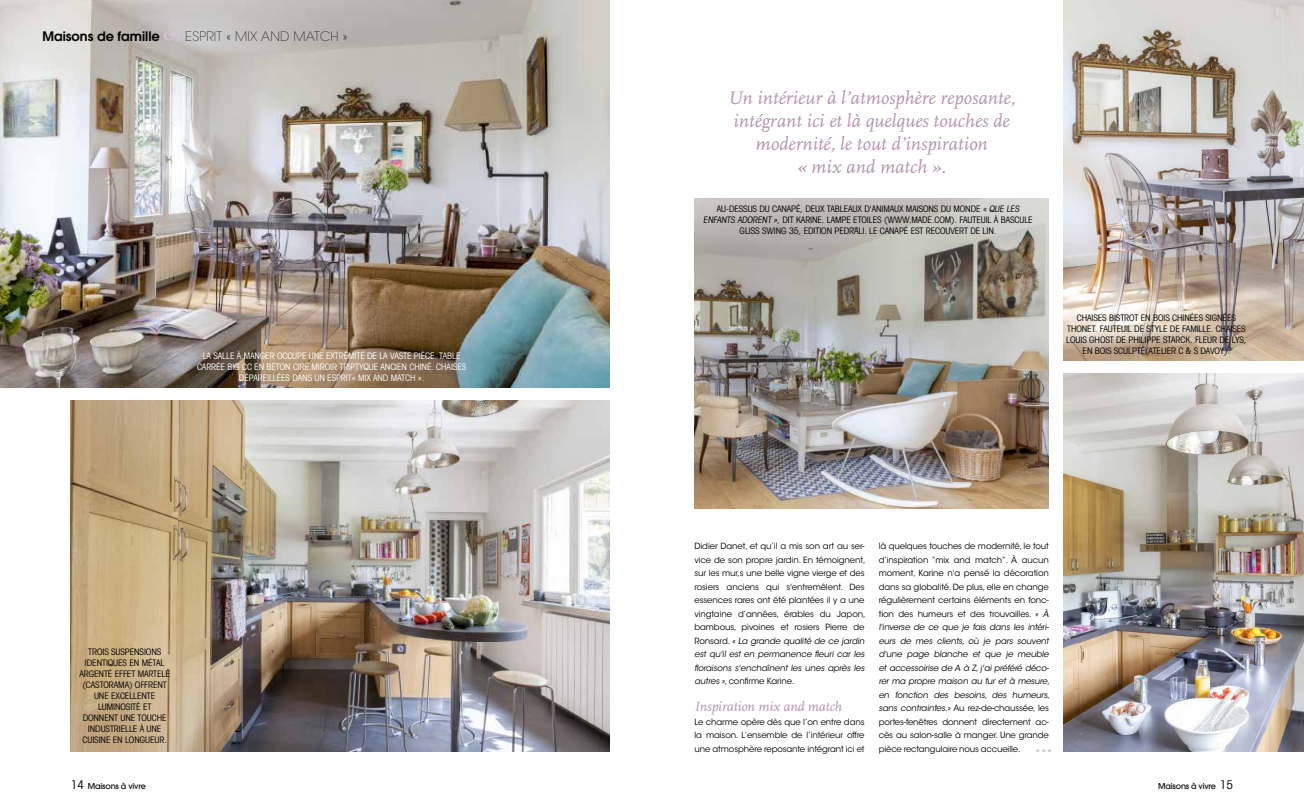
<style>
.page{position:relative;width:1304px;height:808px;background:#fff}
.page>*{position:absolute;margin:0;border:0;box-sizing:border-box;transform-origin:0 0}
.t1{font:700 23px "FF Scala";color:#d4c4d6}
.t2{font:italic 19px/23px "FF Scala";color:#b593b1;text-align:center}
.t3{font:italic 14px "FF Scala";letter-spacing:-.01em;color:#b593b1}
.t4{font:200 13px "Avant Garde";letter-spacing:.02em;color:#000}
.t5{font:600 13px "Avant Garde";color:#000}
.t6{font:condensed 9px/11px "Avant Garde";letter-spacing:-.01em;color:#000;text-align:center}
.t7{font:condensed 9px/11px "Avant Garde";letter-spacing:-.01em;color:#fff;text-align:center}
.t8{font:8.5px/13.5px "ITC Avant Garde Std";letter-spacing:-.01em;color:#000}
.t9{font:500 8px "Avant Garde";letter-spacing:-.02em;color:#000}
.s1{font-weight:400;font-stretch:condensed;font-size:12px}
</style>
<div class="page">
<img style="left:0;top:0;width:609px;height:387px">
<img style="left:694px;top:198px;width:355px;height:311px">
<img style="left:71px;top:401px;width:538px;height:350px">
<img style="left:1063px;top:374px;width:241px;height:377px">
<img style="left:1063px;top:0;width:241px;height:360px">
<svg style="left:164px;top:32px;width:17px;height:9px"></svg>
<h3 class="t5" style="left:43px;top:28px;width:119px">Maisons de famille</h3>
<h3 class="t4" style="left:185px;top:29px;width:164px">ESPRIT « MIX AND MATCH »</h3>
<p class="t7" style="left:197px;top:350px;width:271px">LA SALLE À MANGER OCCUPE UNE EXTRÉMITÉ DE LA VASTE PIÈCE. TABLE<br>CARRÉE BIG CC EN BÉTON CIRÉ.MIROIR TRIPTYQUE ANCIEN CHINÉ. CHAISES<br>DÉPAREILLÉES DANS UN ESPRIT« MIX AND MATCH ».</p>
<p class="t6" style="left:79px;top:646px;width:92px">TROIS SUSPENSIONS<br>IDENTIQUES EN MÉTAL<br>ARGENTÉ EFFET MARTELÉ (CASTORAMA) OFFRENT<br>UNE EXCELLENTE<br>LUMINOSITÉ ET<br>DONNENT UNE TOUCHE<br>INDUSTRIELLE À UNE<br>CUISINE EN LONGUEUR.</p>
<p class="t9" style="left:71px;top:781px;width:76px"><span class="s1">14</span> Maisons à vivre</p>
<h2 class="t2" style="left:728px;top:87px;width:289px">Un intérieur à l’atmosphère reposante, intégrant ici et là quelques touches de modernité, le tout d’inspiration<br>« mix and match ».</h2>
<p class="t6" style="left:703px;top:203px;width:331px">AU-DESSUS DU CANAPÉ, DEUX TABLEAUX D'ANIMAUX MAISONS DU MONDE «QUE LES<br>ENFANTS ADORENT», DIT KARINE. LAMPE ETOILES (WWW.MADE.COM). FAUTEUIL À BASCULE<br>GLISS SWING 35, EDITION PEDRALI. LE CANAPÉ EST RECOUVERT DE LIN.</p>
<p class="t6" style="left:1066px;top:312px;width:182px">CHAISES BISTROT EN BOIS CHINÉES SIGNÉES THONET. FAUTEUIL DE STYLE DE FAMILLE. CHAISES LOUIS GHOST DE PHILIPPE STARCK. FLEUR DE LYS, EN BOIS SCULPTÉ(ATELIER C &amp; S DAVOY).</p>
<p class="t8" style="left:694px;top:539px;width:173px">Didier Danet, et qu’il a mis son art au ser&shy;vice de son propre jardin. En témoignent, sur les mur,s une belle vigne vierge et des rosiers anciens qui s'entremêlent. Des essences rares ont été plantées il y a une vingtaine d’années, érables du Japon, bambous, pivoines et rosiers Pierre de Ro n s a rd . « La grande qualité de ce jardin est qu'il est en permanence fleuri car les floraisons s'enchaînent les unes après les autres», confirme Karine.</p>
<h3 class="t3" style="left:694px;top:699px;width:149px">Inspiration mix and match</h3>
<p class="t8" style="left:694px;top:715px;width:172px;text-align:justify">Le charme opère dès que l’on entre dans la maison. L’ensemble de l’intérieur offre une atmosphère reposante intégrant ici et</p>
<p class="t8" style="left:879px;top:539px;width:174px">là quelques touches de modernité, le tout d’inspiration “mix and match”. À aucun moment, Karine n'a pensé la décoration dans sa globalité. De plus, elle en change régulièrement certains éléments en fonc&shy;tion des humeurs et des trouvailles. « À l'inverse de ce que je fais dans les intéri&shy;eurs de mes clients, où je pars souvent d'une page blanche et que je meuble et accessoirise de A à Z,j 'ai préféré déco&shy;rer ma propre maison au fur et à mesure, en fonction des besoins, des humeurs, sans contraintes.» Au rez-de-chaussée, les portes-fenêtres donnent directement ac&shy;cès au salon-salle à manger. Une grande pièce rectangulaire nous accueille.</p>
<h1 class="t1" style="left:1035px;top:731px;width:19px">…</h1>
<p class="t9" style="left:1158px;top:781px;width:76px">Maisons à vivre <span class="s1">15</span></p>
</div>
